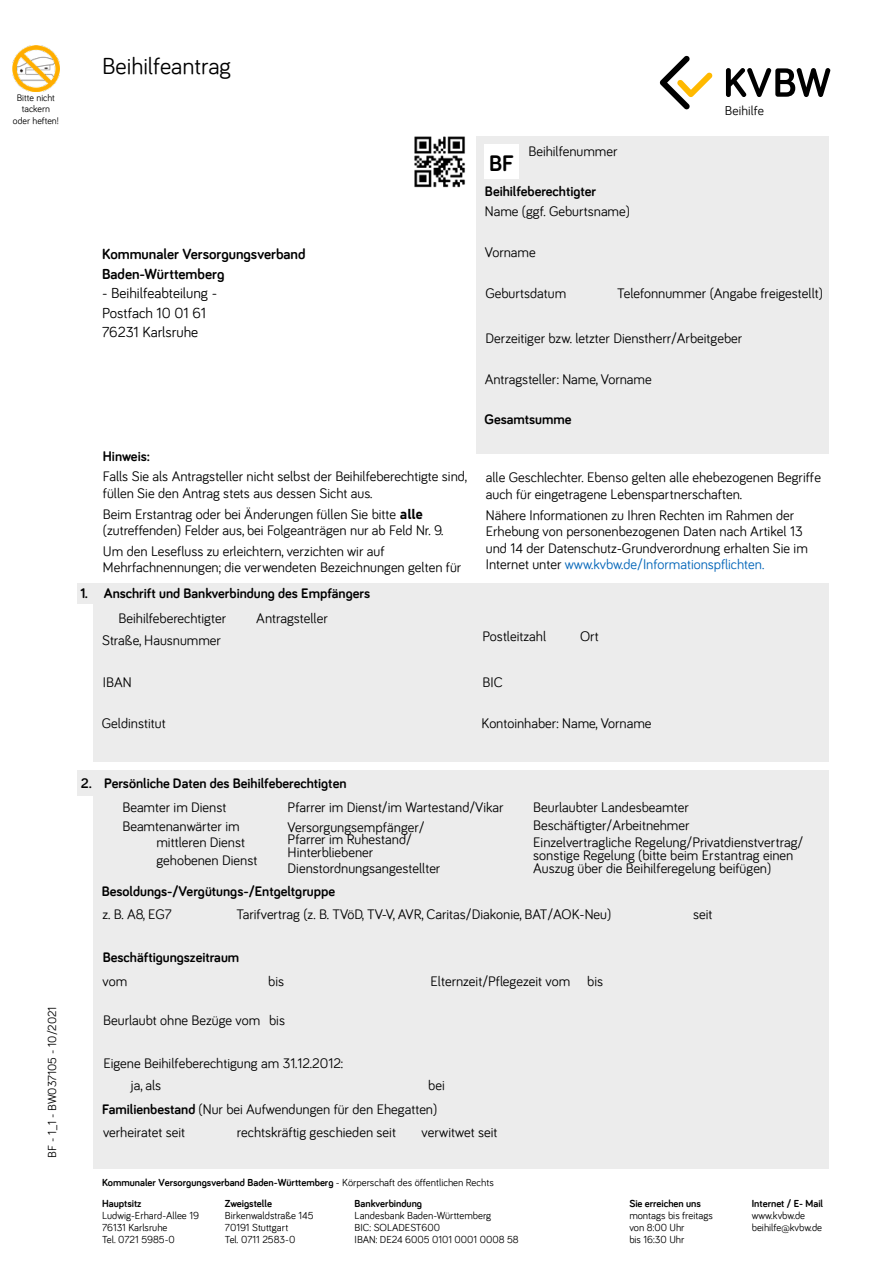
<style>
.page{position:relative;width:893px;height:1263px;background:#fff}
.page>*{position:absolute;margin:0;border:0;box-sizing:border-box;transform-origin:0 0}
.Formatgruppe_1_H1_Überschrift{font:24px "Bariol";color:#000}
.t1{font:700 23.25px "Bariol";color:#000}
.P_Adressfeld_fett{font:15px/19.5px "Bariol";color:#000}
.P_Adressfeld_fett-2{font:700 15px/19.5px "Bariol";color:#000}
.Formatgruppe_1_P_Form_reg{font:14.25px/12.8px "Bariol";color:#000}
.Formatgruppe_1_P_Hinweise_Regular{font:14.25px/16.5px "Bariol";color:#000}
.Formatgruppe_1_H2_Hinweise_9_5_11{font:700 14.25px "Bariol";color:#000}
.Formatgruppe_1_P_Form_reg-2{font:700 14.25px "Bariol";color:#000}
.t2{font:13.35px "Bariol";letter-spacing:.01em;color:#000}
.t3{font:12px "Bariol";color:#000}
.t4{font:10.5px/12px "Bariol";color:#000}
.t5{font:700 10.5px "Bariol";color:#000}
.t6{font:9.75px/11.7px "Bariol";color:#000;text-align:center}
.s1{font-style:inherit}
.s2{font-family:"Bahnschrift"}
.s3{color:#0064b8}
.s4{font-weight:700}
.s5{font-weight:400}
</style>
<div class="page">
<div style="left:476px;top:136px;width:353px;height:318px;background:#ececec"></div>
<div style="left:94px;top:583px;width:735px;height:179px;background:#ececec"></div>
<div style="left:77px;top:583px;width:17px;height:20px;background:#ececec"></div>
<div style="left:94px;top:770px;width:735px;height:398px;background:#ececec"></div>
<div style="left:77px;top:770px;width:17px;height:25px;background:#ececec"></div>
<div style="left:485px;top:145px;width:34px;height:34px;background:#fff"></div>
<img style="left:13px;top:46px;width:46px;height:46px">
<svg style="left:660px;top:56px;width:53px;height:53px"></svg>
<svg style="left:726px;top:68px;width:104px;height:29px"></svg>
<img style="left:414px;top:136px;width:51px;height:52px">
<p class="t6" style="left:13px;top:91px;width:47px">Bitte nicht tackern oder heften!</p>
<p class="t3" style="left:44px;top:1157px;width:153px;rotate:-90deg">BF - 1_1 - BW037105 - <span class="s1">10</span>/2021</p>
<h1 class="Formatgruppe_1_H1_Überschrift" style="left:102px;top:50px;width:130px">Beihilfeantrag</h1>
<p class="P_Adressfeld_fett-2" style="left:102px;top:244px;width:205px">Kommunaler Versorgungsverband<br>Baden-Württemberg</p>
<p class="P_Adressfeld_fett" style="left:102px;top:283px;width:117px">- Beihilfeabteilung -<br>Postfach 10 01 61<br>76231 Karlsruhe</p>
<h2 class="Formatgruppe_1_H2_Hinweise_9_5_11" style="left:103px;top:446px;width:49px">Hinweis:</h2>
<p class="Formatgruppe_1_P_Hinweise_Regular" style="left:103px;top:468px;width:366px">Falls Sie als Antragsteller nicht selbst der Beihilfeberechtigte sind, füllen Sie den Antrag stets aus dessen Sicht aus.</p>
<p class="Formatgruppe_1_P_Hinweise_Regular" style="left:103px;top:505px;width:342px">Beim Erstantrag oder bei Änderungen füllen Sie bitte <span class="s2">alle </span>(zutreffenden) Felder aus, bei Folgeanträgen nur ab Feld Nr. 9.</p>
<p class="Formatgruppe_1_P_Hinweise_Regular" style="left:103px;top:542px;width:360px">Um den Lesefluss zu erleichtern, verzichten wir auf<br>Mehrfachnennungen; die verwendeten Bezeichnungen gelten für</p>
<h2 class="Formatgruppe_1_H2_Hinweise_9_5_11" style="left:80px;top:584px;width:291px">1. Anschrift und Bankverbindung des Empfängers</h2>
<p class="Formatgruppe_1_P_Form_reg" style="left:118px;top:611px;width:109px">Beihilfeberechtigter</p>
<p class="Formatgruppe_1_P_Form_reg" style="left:256px;top:611px;width:73px">Antragsteller</p>
<h2 class="t1" style="left:489px;top:147px;width:27px">BF</h2>
<p class="Formatgruppe_1_P_Form_reg" style="left:528px;top:144px;width:91px">Beihilfenummer</p>
<h2 class="Formatgruppe_1_H2_Hinweise_9_5_11" style="left:485px;top:182px;width:113px">Beihilfeberechtigter</h2>
<p class="t2" style="left:725px;top:102px;width:41px">Beihilfe</p>
<p class="Formatgruppe_1_P_Form_reg" style="left:485px;top:204px;width:147px">Name (ggf. Geburtsname)</p>
<p class="Formatgruppe_1_P_Form_reg" style="left:485px;top:245px;width:52px">Vorname</p>
<p class="Formatgruppe_1_P_Form_reg" style="left:485px;top:286px;width:82px">Geburtsdatum</p>
<p class="Formatgruppe_1_P_Form_reg" style="left:617px;top:286px;width:207px">Telefonnummer (Angabe freigestellt)</p>
<p class="Formatgruppe_1_P_Form_reg" style="left:485px;top:332px;width:258px">Derzeitiger bzw. letzter Dienstherr/Arbeitgeber</p>
<p class="Formatgruppe_1_P_Form_reg" style="left:485px;top:373px;width:169px">Antragsteller: Name, Vorname</p>
<p class="Formatgruppe_1_P_Form_reg-2" style="left:484px;top:410px;width:89px">Gesamtsumme</p>
<p class="Formatgruppe_1_P_Hinweise_Regular" style="left:486px;top:469px;width:337px">alle Geschlechter. Ebenso gelten alle ehebezogenen Begriffe auch für eingetragene Lebenspartnerschaften.</p>
<p class="Formatgruppe_1_P_Hinweise_Regular" style="left:486px;top:506px;width:324px">Nähere Informationen zu Ihren Rechten im Rahmen der Erhebung von personenbezogenen Daten nach Artikel 13 und 14 der Datenschutz-Grundverordnung erhalten Sie im Internet unter <span class="s3">www.kvbw.de/Informationspflichten.</span></p>
<p class="Formatgruppe_1_P_Form_reg" style="left:102px;top:634px;width:120px">Straße, Hausnummer</p>
<p class="Formatgruppe_1_P_Form_reg" style="left:482px;top:629px;width:65px">Postleitzahl</p>
<p class="Formatgruppe_1_P_Form_reg" style="left:580px;top:629px;width:20px">Ort</p>
<p class="Formatgruppe_1_P_Form_reg" style="left:103px;top:675px;width:30px">IBAN</p>
<p class="Formatgruppe_1_P_Form_reg" style="left:482px;top:675px;width:22px">BIC</p>
<p class="Formatgruppe_1_P_Form_reg" style="left:102px;top:716px;width:65px">Geldinstitut</p>
<p class="Formatgruppe_1_P_Form_reg" style="left:481px;top:716px;width:172px">Kontoinhaber: Name, Vorname</p>
<h2 class="Formatgruppe_1_H2_Hinweise_9_5_11" style="left:81px;top:773px;width:267px">2. Persönliche Daten des Beihilfeberechtigten</h2>
<p class="Formatgruppe_1_P_Form_reg" style="left:122px;top:800px;width:106px">Beamter im Dienst</p>
<p class="Formatgruppe_1_P_Form_reg" style="left:122px;top:819px;width:119px">Beamtenanwärter im</p>
<p class="Formatgruppe_1_P_Form_reg" style="left:156px;top:853px;width:102px">gehobenen Dienst</p>
<p class="Formatgruppe_1_P_Form_reg" style="left:156px;top:835px;width:90px">mittleren Dienst</p>
<p class="Formatgruppe_1_P_Form_reg" style="left:288px;top:800px;width:218px">Pfarrer im Dienst/im Wartestand/Vikar</p>
<p class="Formatgruppe_1_P_Form_reg" style="left:288px;top:820px;width:139px">Versorgungsempfänger/<br>Pfarrer im Ruhestand/<br>Hinterbliebener</p>
<p class="Formatgruppe_1_P_Form_reg" style="left:288px;top:861px;width:154px">Dienstordnungsangestellter</p>
<p class="Formatgruppe_1_P_Form_reg-2" style="left:102px;top:881px;width:235px">Besoldungs-/Vergütungs-/Entgeltgruppe</p>
<p class="Formatgruppe_1_P_Form_reg" style="left:533px;top:800px;width:157px">Beurlaubter Landesbeamter</p>
<p class="Formatgruppe_1_P_Form_reg" style="left:533px;top:818px;width:158px">Beschäftigter/Arbeitnehmer</p>
<p class="Formatgruppe_1_P_Form_reg" style="left:533px;top:835px;width:272px">Einzelvertragliche Regelung/Privatdienstvertrag/ sonstige Regelung (bitte beim Erstantrag einen<br>Auszug über die Beihilferegelung beifügen)</p>
<p class="Formatgruppe_1_P_Hinweise_Regular" style="left:102px;top:905px;width:71px">z. B. A8, EG7</p>
<p class="Formatgruppe_1_P_Form_reg" style="left:236px;top:907px;width:376px">Tarifvertrag (z. B. TVöD, TV-V, AVR, Caritas/Diakonie, BAT/AOK-Neu)</p>
<p class="Formatgruppe_1_P_Form_reg-2" style="left:103px;top:948px;width:138px">Beschäftigungszeitraum</p>
<p class="Formatgruppe_1_P_Hinweise_Regular" style="left:102px;top:972px;width:26px">vom</p>
<p class="Formatgruppe_1_P_Form_reg" style="left:268px;top:974px;width:17px">bis</p>
<p class="Formatgruppe_1_P_Hinweise_Regular" style="left:103px;top:1011px;width:159px">Beurlaubt ohne Bezüge vom</p>
<p class="Formatgruppe_1_P_Form_reg" style="left:269px;top:1013px;width:17px">bis</p>
<p class="Formatgruppe_1_P_Hinweise_Regular" style="left:103px;top:1054px;width:241px">Eigene Beihilfeberechtigung am 31.12.2012:</p>
<p class="Formatgruppe_1_P_Form_reg" style="left:131px;top:1078px;width:32px">ja, als</p>
<p class="Formatgruppe_1_P_Form_reg" style="left:431px;top:974px;width:141px">Elternzeit/Pflegezeit vom</p>
<p class="Formatgruppe_1_P_Form_reg" style="left:587px;top:974px;width:17px">bis</p>
<p class="Formatgruppe_1_P_Form_reg" style="left:428px;top:1078px;width:18px">bei</p>
<p class="Formatgruppe_1_P_Form_reg" style="left:102px;top:1102px;width:337px"><span class="s4">Familienbestand</span> (Nur bei Aufwendungen für den Ehegatten)</p>
<p class="Formatgruppe_1_P_Form_reg" style="left:421px;top:1125px;width:77px">verwitwet seit</p>
<p class="Formatgruppe_1_P_Hinweise_Regular" style="left:103px;top:1123px;width:84px">verheiratet seit</p>
<p class="Formatgruppe_1_P_Form_reg" style="left:237px;top:1125px;width:160px">rechtskräftig geschieden seit</p>
<p class="Formatgruppe_1_P_Form_reg" style="left:693px;top:907px;width:21px">seit</p>
<p class="t5" style="left:102px;top:1175px;width:393px">Kommunaler Versorgungsverband Baden-Württemberg <span class="s5">- Körperschaft des öffentlichen Rechts</span></p>
<p class="t4" style="left:102px;top:1197px;width:98px"><span class="s4">Hauptsitz<br></span>Ludwig-Erhard-Allee 19<br>76131 Karlsruhe<br>Tel. 0721 5985-0</p>
<p class="t4" style="left:225px;top:1197px;width:90px"><span class="s4">Zweigstelle<br></span>Birkenwaldstraße 145<br>70191 Stuttgart<br>Tel. 0711 2583-0</p>
<p class="t4" style="left:629px;top:1197px;width:85px"><span class="s4">Sie erreichen uns </span>montags bis freitags von 8:00 Uhr<br>bis 16:30 Uhr</p>
<p class="t4" style="left:752px;top:1197px;width:73px"><span class="s4">Internet / E- Mail </span>www.kvbw.de beihilfe@kvbw.de</p>
<p class="t4" style="left:355px;top:1197px;width:166px"><span class="s4">Bankverbindung<br></span>Landesbank Baden-Württemberg<br>BIC: SOLADEST600<br>IBAN: DE24 6005 0101 0001 0008 58</p>
</div>
